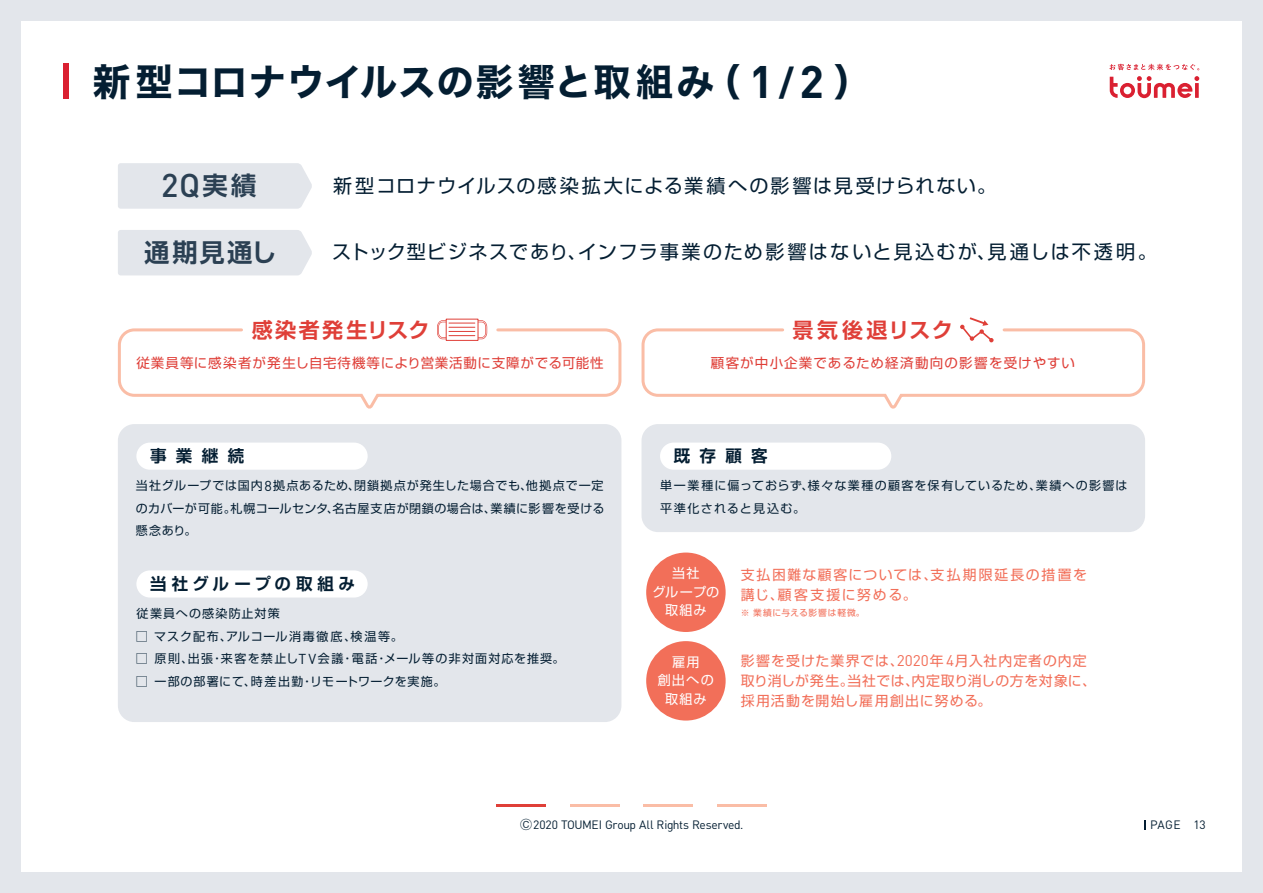
<style>
.page{position:relative;width:1263px;height:893px;background:#e3e6eb}
.page>*{position:absolute;margin:0;border:0;box-sizing:border-box;transform-origin:0 0}
.t1{font:37.5px "Hira Kaku Std W7";letter-spacing:.03em;color:#041e32}
.t2{font:500 32.55px "DIN Pro";color:#2b4053}
.t3{font:700 25.35px "Shin Go Pro De";letter-spacing:.08em;color:#2b4053}
.t4{font:700 21px "Shin Go Pro De";letter-spacing:.105em;color:#df3f38}
.t5{font:19.05px "Shin Go Pro";letter-spacing:.085em;color:#041e32}
.t6{font:700 16.5px "Shin Go Pro De";letter-spacing:.275em;color:#041e32}
.t7{font:700 16.5px "Shin Go Pro De";letter-spacing:.315em;color:#041e32}
.t8{font:13.8px/20.4px "Shin Go Pro";letter-spacing:.06em;color:#f26f59}
.t9{font:13.8px/20.4px "Shin Go Pro";letter-spacing:.12em;color:#f26f59}
.t10{font:13.5px "Shin Go Pro";letter-spacing:.07em;color:#df3f38}
.t11{font:13.2px/18.5px "Shin Go Pro";letter-spacing:.06em;color:#fff;text-align:center}
.t12{font:13.2px/18.5px "Shin Go Pro";letter-spacing:.085em;color:#fff;text-align:center}
.t13{font:12px/22.5px "Shin Go Pro";letter-spacing:.09em;color:#041e32;text-align:justify}
.t14{font:12px "DIN Pro";letter-spacing:-.02em;color:#041e32}
.t15{font:12px "Shin Go Pro";letter-spacing:.07em;color:#041e32}
.t16{font:12px "Shin Go Pro";letter-spacing:.11em;color:#041e32}
.t17{font:8.7px "Shin Go Pro";letter-spacing:.08em;color:#f26f59}
.s1{font-family:"DIN Pro";font-weight:700;font-size:45px}
.s2{font-family:"DIN Pro";font-weight:700}
.s3{font-family:"Shin Go Pro De";font-weight:700;font-size:25.35px}
.s4{font-family:"DIN Pro";font-size:14.25px}
.s5{font-family:"DIN Pro";font-size:15.3px}
.s6{font-family:"Gothic BBB Pro";font-weight:500}
</style>
<div class="page">
<div style="left:21px;top:21px;width:1221px;height:851px;background:#fff"></div>
<svg style="left:1110px;top:76px;width:89px;height:22px"></svg>
<svg style="left:1109px;top:64px;width:90px;height:6px"></svg>
<div style="left:64px;top:64px;width:5px;height:35px;background:#da2031"></div>
<div style="left:118px;top:163px;width:194px;height:46px;background:#e3e6eb"></div>
<div style="left:118px;top:230px;width:194px;height:45px;background:#e3e6eb"></div>
<hr style="left:496px;top:804px;width:50px;height:3px;background:#df3f38">
<hr style="left:570px;top:804px;width:49px;height:3px;background:#fabda6">
<hr style="left:643px;top:804px;width:50px;height:3px;background:#fabda6">
<hr style="left:717px;top:804px;width:50px;height:3px;background:#fabda6">
<svg style="left:446px;top:319px;width:32px;height:1px"></svg>
<div style="left:646px;top:641px;width:80px;height:80px;background:#f26f59;border-radius:50%"></div>
<div style="left:119px;top:426px;width:501px;height:295px;background:#e3e6eb;border-radius:15px"></div>
<div style="left:118px;top:424px;width:503px;height:298px;border:3px solid #e3e6eb;border-radius:15px"></div>
<div style="left:136px;top:443px;width:232px;height:27px;background:#fff;border-radius:14px"></div>
<div style="left:136px;top:570px;width:232px;height:27px;background:#fff;border-radius:14px"></div>
<div style="left:643px;top:426px;width:500px;height:105px;background:#e3e6eb;border-radius:15px"></div>
<div style="left:641px;top:424px;width:504px;height:108px;border:3px solid #e3e6eb;border-radius:15px"></div>
<svg style="left:117px;top:320px;width:505px;height:89px"></svg>
<svg style="left:641px;top:317px;width:505px;height:92px"></svg>
<div style="left:646px;top:553px;width:80px;height:79px;background:#f26f59;border-radius:50%"></div>
<div style="left:660px;top:443px;width:231px;height:27px;background:#fff;border-radius:14px"></div>
<svg style="left:1144px;top:820px;width:2px;height:10px"></svg>
<h1 class="t1" style="left:93px;top:52px;width:780px">新型コロナウイルスの影響と取組み（ <span class="s1">1</span><span class="s2">/</span><span class="s1">2</span> ）</h1>
<h2 class="t2" style="left:161px;top:159px;width:97px">2Q<span class="s3">実績</span></h2>
<h3 class="t5" style="left:333px;top:170px;width:665px">新型コロナウイルスの感染拡大による業績への影響は見受けられない。</h3>
<h3 class="t3" style="left:144px;top:232px;width:134px">通期見通し</h3>
<h3 class="t5" style="left:332px;top:236px;width:826px">ストック型ビジネスであり、インフラ事業のため影響はないと見込むが、見通しは不透明。</h3>
<h3 class="t4" style="left:252px;top:313px;width:179px">感染者発生リスク</h3>
<h3 class="t4" style="left:793px;top:313px;width:162px">景気後退リスク</h3>
<p class="t10" style="left:136px;top:352px;width:469px">従業員等に感染者が発生し自宅待機等により営業活動に支障がでる可能性</p>
<p class="t10" style="left:711px;top:352px;width:366px">顧客が中小企業であるため経済動向の影響を受けやすい</p>
<h3 class="t7" style="left:150px;top:442px;width:96px">事業継続</h3>
<h3 class="t7" style="left:674px;top:442px;width:95px">既存顧客</h3>
<p class="t13" style="left:136px;top:473px;width:470px">当社グループでは国内<span class="s4">8</span>拠点あるため、閉鎖拠点が発生した場合でも、他拠点で一定のカバーが可能。札幌コールセンタ、名古屋支店が閉鎖の場合は、業績に影響を受ける懸念あり。</p>
<p class="t13" style="left:660px;top:473px;width:469px">単一業種に偏っておらず、様々な業種の顧客を保有しているため、業績への影響は平準化されると見込む。</p>
<p class="t11" style="left:653px;top:562px;width:68px">当社<br>グループの取組み</p>
<h3 class="t6" style="left:150px;top:570px;width:206px">当社グループの取組み</h3>
<p class="t9" style="left:741px;top:563px;width:348px">支払困難な顧客については、支払期限延長の措置を講じ、顧客支援に努める。</p>
<p class="t17" style="left:741px;top:605px;width:125px">※ 業績に与える影響は軽微。</p>
<p class="t13" style="left:137px;top:601px;width:145px">従業員への感染防止対策</p>
<p class="t16" style="left:136px;top:626px;width:268px">□ マスク配布、アルコール消毒徹底、検温等。</p>
<p class="t13" style="left:136px;top:646px;width:430px">□ 原則、出張・来客を禁止し<span class="s4">TV</span>会議・電話・メール等の非対面対応を推奨。</p>
<p class="t15" style="left:136px;top:671px;width:311px">□ 一部の部署にて、時差出勤・リモートワークを実施。</p>
<p class="t12" style="left:658px;top:651px;width:58px">雇用<br>創出への取組み</p>
<p class="t8" style="left:741px;top:648px;width:357px">影響を受けた業界では、<span class="s5">2020</span>年 <span class="s5">4</span>月入社内定者の内定取り消しが発生。当社では、内定取り消しの方を対象に、採用活動を開始し雇用創出に努める。</p>
<p class="t14" style="left:520px;top:815px;width:225px"><span class="s6">Ⓒ</span>2020 TOUMEI Group All Rights Reserved.</p>
<p class="t14" style="left:1150px;top:815px;width:57px">PAGE 13</p>
</div>
